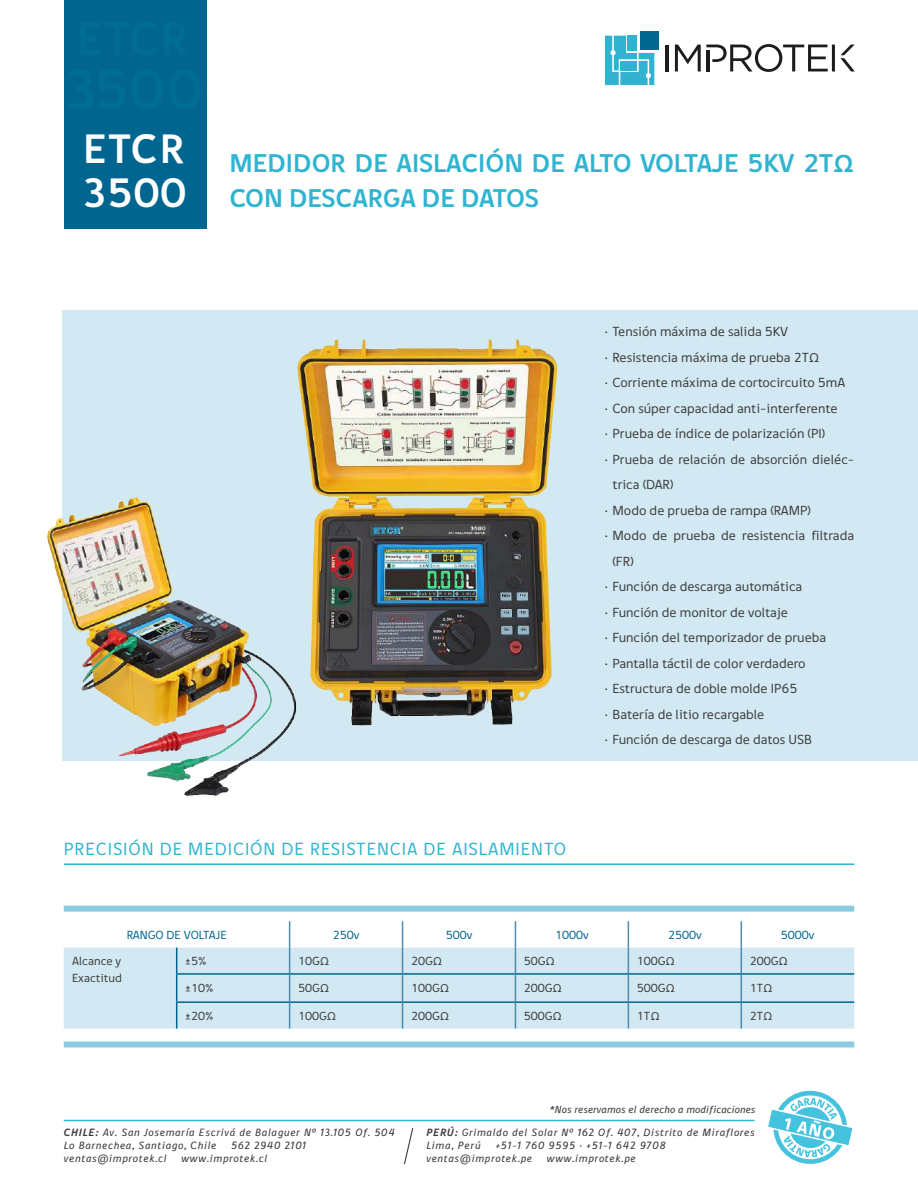
<style>
.page{position:relative;width:918px;height:1188px;background:#fff}
.page>*{position:absolute;margin:0;border:0;box-sizing:border-box;transform-origin:0 0}
.t1{font:700 42px/43.5px "Digna";letter-spacing:.025em;color:#fff}
.t2{font:700 26.25px/34.5px "Digna";color:#2fb4d1}
.t3{font:18px "Digna";letter-spacing:.05em;color:#2fb4d1}
.t4{font:13.5px "Digna";color:#3c3c3b}
.t5{font:12px/16.5px "Digna";color:#3c3c3b}
.t6{font:12px "Digna";color:#00658f}
.t7{font:italic 10.8px/12.9px "Digna";letter-spacing:.05em;color:#3c3c3b}
.t8{font:italic 10.5px "Digna";color:#3c3c3b}
.s1{font-weight:700}
</style>
<div class="page">
<div style="left:64px;top:0;width:142px;height:229px;background:#00658f"></div>
<hr style="left:666px;top:45px;width:3px;height:26px;background:#1d1e1c">
<svg style="left:675px;top:44px;width:180px;height:28px"></svg>
<div style="left:640px;top:32px;width:18px;height:18px;background:#00678f"></div>
<svg style="left:605px;top:36px;width:49px;height:49px"></svg>
<svg style="left:768px;top:1090px;width:85px;height:74px"></svg>
<svg style="left:404px;top:1128px;width:10px;height:37px"></svg>
<hr style="left:64px;top:1120px;width:691px;height:1px;background:#2fb4d1">
<div style="left:63px;top:310px;width:855px;height:451px;background:#d2e9f3"></div>
<hr style="left:64px;top:863px;width:790px;height:2px;background:#2fb4d1">
<div style="left:64px;top:948px;width:790px;height:81px;background:#d2e9f3"></div>
<svg style="left:289px;top:921px;width:1px;height:108px"></svg>
<svg style="left:402px;top:921px;width:1px;height:108px"></svg>
<svg style="left:515px;top:921px;width:1px;height:108px"></svg>
<svg style="left:628px;top:921px;width:1px;height:108px"></svg>
<svg style="left:741px;top:921px;width:1px;height:108px"></svg>
<hr style="left:176px;top:973px;width:114px;height:2px;background:#00658f">
<hr style="left:290px;top:973px;width:113px;height:2px;background:#00658f">
<hr style="left:403px;top:973px;width:112px;height:2px;background:#00658f">
<hr style="left:515px;top:973px;width:113px;height:2px;background:#00658f">
<hr style="left:628px;top:973px;width:113px;height:2px;background:#00658f">
<hr style="left:741px;top:973px;width:113px;height:2px;background:#00658f">
<svg style="left:176px;top:948px;width:1px;height:81px"></svg>
<hr style="left:176px;top:1001px;width:114px;height:2px;background:#00658f">
<hr style="left:290px;top:1001px;width:113px;height:2px;background:#00658f">
<hr style="left:403px;top:1001px;width:112px;height:2px;background:#00658f">
<hr style="left:515px;top:1001px;width:113px;height:2px;background:#00658f">
<hr style="left:628px;top:1001px;width:113px;height:2px;background:#00658f">
<hr style="left:741px;top:1001px;width:113px;height:2px;background:#00658f">
<div style="left:64px;top:1041px;width:790px;height:6px;background:#8acbe0"></div>
<div style="left:64px;top:906px;width:790px;height:6px;background:#8acbe0"></div>
<img style="left:47px;top:493px;width:241px;height:303px">
<img style="left:259px;top:339px;width:299px;height:390px">
<h1 class="t1" style="left:82px;top:126px;width:106px">ETCR<br>3500</h1>
<h2 class="t2" style="left:229px;top:145px;width:626px">MEDIDOR DE AISLACIÓN DE ALTO VOLTAJE 5KV 2TΩ<br>CON DESCARGA DE DATOS</h2>
<p class="t4" style="left:605px;top:323px;width:185px">· Tensión máxima de salida 5KV</p>
<p class="t4" style="left:605px;top:349px;width:216px">· Resistencia máxima de prueba 2TΩ</p>
<p class="t4" style="left:605px;top:374px;width:242px">· Corriente máxima de cortocircuito 5mA</p>
<p class="t4" style="left:605px;top:400px;width:234px">· Con súper capacidad anti-interferente</p>
<p class="t4" style="left:605px;top:425px;width:222px">· Prueba de índice de polarización (PI)</p>
<p class="t4" style="left:605px;top:451px;width:251px">· Prueba de relación de absorción dieléc-</p>
<p class="t4" style="left:613px;top:476px;width:63px">trica (DAR)</p>
<p class="t4" style="left:605px;top:502px;width:208px">· Modo de prueba de rampa (RAMP)</p>
<p class="t4" style="left:605px;top:527px;width:251px">· Modo de prueba de resistencia filtrada</p>
<p class="t4" style="left:613px;top:553px;width:23px">(FR)</p>
<p class="t4" style="left:605px;top:578px;width:199px">· Función de descarga automática</p>
<p class="t4" style="left:605px;top:604px;width:185px">· Función de monitor de voltaje</p>
<p class="t4" style="left:605px;top:629px;width:223px">· Función del temporizador de prueba</p>
<p class="t4" style="left:605px;top:655px;width:202px">· Pantalla táctil de color verdadero</p>
<p class="t4" style="left:605px;top:680px;width:194px">· Estructura de doble molde IP65</p>
<p class="t4" style="left:605px;top:706px;width:161px">· Batería de litio recargable</p>
<p class="t4" style="left:605px;top:731px;width:208px">· Función de descarga de datos USB</p>
<h3 class="t3" style="left:64px;top:838px;width:504px">PRECISIÓN DE MEDICIÓN DE RESISTENCIA DE AISLAMIENTO</h3>
<p class="t6" style="left:127px;top:928px;width:102px">RANGO DE VOLTAJE</p>
<p class="t6" style="left:333px;top:928px;width:28px">250v</p>
<p class="t6" style="left:446px;top:928px;width:28px">500v</p>
<p class="t6" style="left:555px;top:928px;width:35px">1000v</p>
<p class="t6" style="left:668px;top:928px;width:35px">2500v</p>
<p class="t6" style="left:781px;top:928px;width:35px">5000v</p>
<p class="t5" style="left:72px;top:953px;width:51px">Alcance y<br>Exactitud</p>
<p class="t5" style="left:185px;top:953px;width:23px">±5%</p>
<p class="t5" style="left:298px;top:953px;width:32px">10GΩ</p>
<p class="t5" style="left:411px;top:953px;width:32px">20GΩ</p>
<p class="t5" style="left:524px;top:953px;width:32px">50GΩ</p>
<p class="t5" style="left:637px;top:953px;width:39px">100GΩ</p>
<p class="t5" style="left:750px;top:953px;width:39px">200GΩ</p>
<p class="t5" style="left:185px;top:979px;width:30px">±10%</p>
<p class="t5" style="left:298px;top:979px;width:32px">50GΩ</p>
<p class="t5" style="left:411px;top:979px;width:39px">100GΩ</p>
<p class="t5" style="left:524px;top:979px;width:39px">200GΩ</p>
<p class="t5" style="left:637px;top:979px;width:39px">500GΩ</p>
<p class="t5" style="left:750px;top:979px;width:24px">1TΩ</p>
<p class="t5" style="left:185px;top:1008px;width:30px">±20%</p>
<p class="t5" style="left:298px;top:1008px;width:39px">100GΩ</p>
<p class="t5" style="left:411px;top:1008px;width:39px">200GΩ</p>
<p class="t5" style="left:524px;top:1008px;width:39px">500GΩ</p>
<p class="t5" style="left:637px;top:1008px;width:24px">1TΩ</p>
<p class="t5" style="left:750px;top:1008px;width:24px">2TΩ</p>
<p class="t8" style="left:550px;top:1104px;width:207px">*Nos reservamos el derecho a modificaciones</p>
<p class="t7" style="left:64px;top:1126px;width:333px"><span class="s1">CHILE:</span> Av. San Josemaría Escrivá de Balaguer Nº 13.105 Of. 504<br>Lo Barnechea, Santiago, Chile</p>
<p class="t7" style="left:231px;top:1139px;width:77px">562 2940 2101</p>
<p class="t7" style="left:64px;top:1152px;width:105px">ventas@improtek.cl</p>
<p class="t7" style="left:182px;top:1152px;width:88px">www.improtek.cl</p>
<p class="t7" style="left:426px;top:1126px;width:330px"><span class="s1">PERÚ:</span> Grimaldo del Solar Nº 162 Of. 407, Distrito de Miraflores<br>Lima, Perú</p>
<p class="t7" style="left:426px;top:1139px;width:241px;text-indent:69px">+51-1 760 9595 · +51-1 642 9708 ventas@improtek.pe</p>
<p class="t7" style="left:547px;top:1152px;width:90px">www.improtek.pe</p>
</div>
